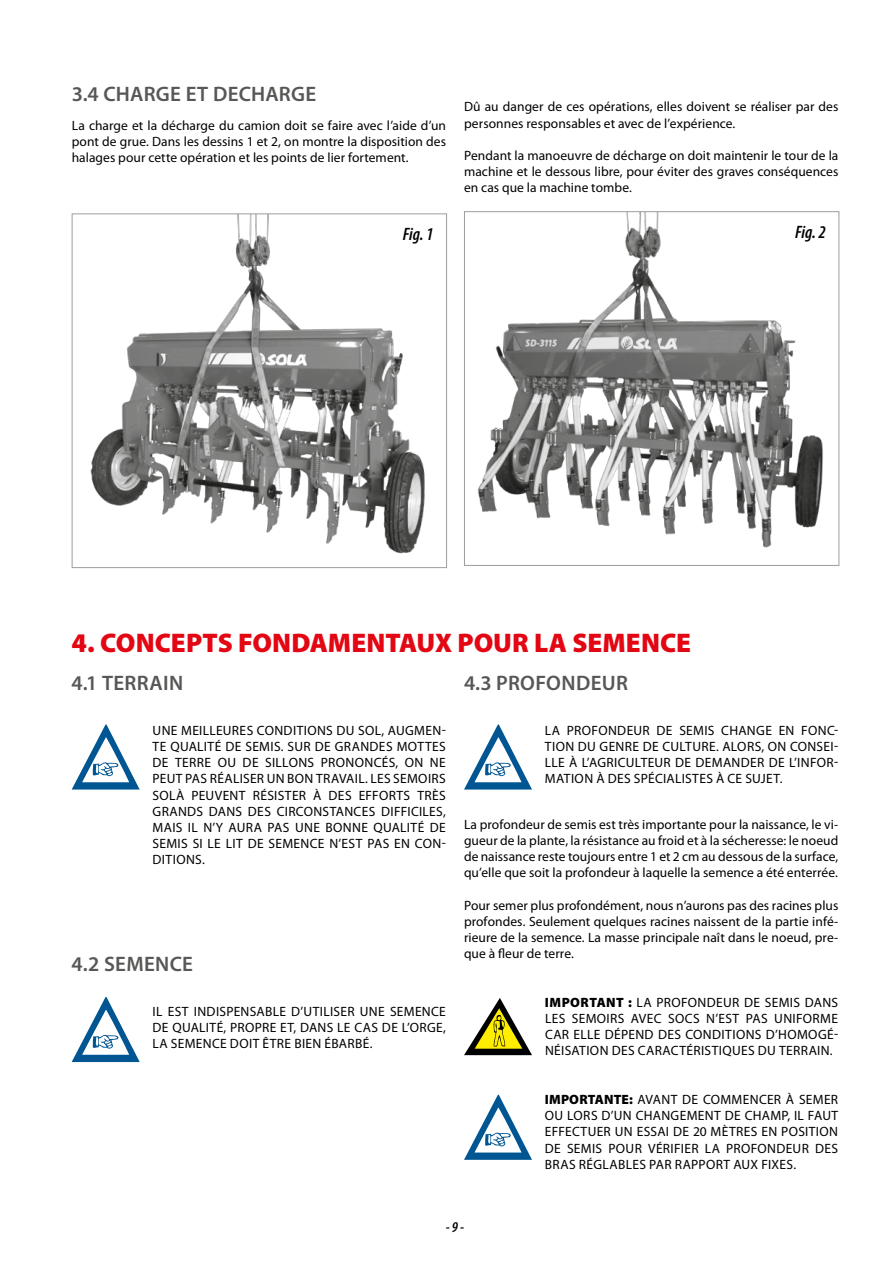
<style>
.page{position:relative;width:893px;height:1263px;background:#fff}
.page>*{position:absolute;margin:0;border:0;box-sizing:border-box;transform-origin:0 0}
.t1{font:900 27px "Myriad Pro";color:#e30613}
.t2{font:600 21px "Myriad Pro";letter-spacing:.015em;color:#575756}
.t3{font:italic 600 condensed 18px "Myriad Pro";letter-spacing:-.005em;color:#000}
.t4{font:italic 600 condensed 15px "Myriad Pro";color:#000}
.t5{font:13.5px/16.2px "Myriad Pro";letter-spacing:.01em;color:#000;text-align:justify}
.s1{font-weight:900}
</style>
<div class="page">
<svg style="left:72px;top:724px;width:68px;height:65px"></svg>
<svg style="left:72px;top:997px;width:68px;height:65px"></svg>
<svg style="left:464px;top:724px;width:68px;height:65px"></svg>
<svg style="left:464px;top:998px;width:68px;height:57px"></svg>
<svg style="left:464px;top:1095px;width:68px;height:65px"></svg>
<svg style="left:71px;top:213px;width:376px;height:355px"></svg>
<svg style="left:464px;top:211px;width:376px;height:355px"></svg>
<h2 class="t2" style="left:72px;top:80px;width:246px">3.4 CHARGE ET DECHARGE</h2>
<p class="t5" style="left:72px;top:117px;width:376px">La charge et la décharge du camion doit se faire avec l’aide d’un pont de grue. Dans les dessins 1 et 2, on montre la disposition des halages pour cette opération et les points de lier fortement.</p>
<h3 class="t3" style="left:403px;top:223px;width:32px">Fig. 1</h3>
<p class="t5" style="left:464px;top:99px;width:376px">Dû au danger de ces opérations, elles doivent se réaliser par des personnes responsables et avec de l’expérience.</p>
<p class="t5" style="left:464px;top:147px;width:376px">Pendant la manoeuvre de décharge on doit maintenir le tour de la machine et le dessous libre, pour éviter des graves conséquences en cas que la machine tombe.</p>
<h3 class="t3" style="left:795px;top:221px;width:32px">Fig. 2</h3>
<h1 class="t1" style="left:72px;top:625px;width:621px">4. CONCEPTS FONDAMENTAUX POUR LA SEMENCE</h1>
<h2 class="t2" style="left:72px;top:669px;width:113px">4.1 TERRAIN</h2>
<p class="t5" style="left:153px;top:722px;width:295px">UNE MEILLEURES CONDITIONS DU SOL, AUGMEN-TE QUALITÉ DE SEMIS. SUR DE GRANDES MOTTES DE TERRE OU DE SILLONS PRONONCÉS, ON NE PEUT PAS RÉALISER UN BON TRAVAIL. LES SEMOIRS SOLÀ PEUVENT RÉSISTER À DES EFFORTS TRÈS GRANDS DANS DES CIRCONSTANCES DIFFICILES, MAIS IL N’Y AURA PAS UNE BONNE QUALITÉ DE SEMIS SI LE LIT DE SEMENCE N’EST PAS EN CON-DITIONS.</p>
<h2 class="t2" style="left:464px;top:669px;width:165px">4.3 PROFONDEUR</h2>
<p class="t5" style="left:545px;top:722px;width:295px">LA PROFONDEUR DE SEMIS CHANGE EN FONC-TION DU GENRE DE CULTURE. ALORS, ON CONSEI-LLE À L’AGRICULTEUR DE DEMANDER DE L’INFOR-MATION À DES SPÉCIALISTES À CE SUJET.</p>
<p class="t5" style="left:464px;top:816px;width:376px">La profondeur de semis est très importante pour la naissance, le vi&shy;gueur de la plante, la résistance au froid et à la sécheresse: le noeud de naissance reste toujours entre 1 et 2 cm au dessous de la surface, qu’elle que soit la profondeur à laquelle la semence a été enterrée.</p>
<p class="t5" style="left:464px;top:897px;width:376px">Pour semer plus profondément, nous n’aurons pas des racines plus profondes. Seulement quelques racines naissent de la partie infé&shy;rieure de la semence. La masse principale naît dans le noeud, pre&shy;que à fleur de terre.</p>
<p class="t5" style="left:545px;top:994px;width:295px"><span class="s1">IMPORTANT :</span> LA PROFONDEUR DE SEMIS DANS LES SEMOIRS AVEC SOCS N’EST PAS UNIFORME CAR ELLE DÉPEND DES CONDITIONS D’HOMOGÉ-NÉISATION DES CARACTÉRISTIQUES DU TERRAIN.</p>
<p class="t5" style="left:545px;top:1091px;width:295px"><span class="s1">IMPORTANTE:</span> AVANT DE COMMENCER À SEMER OU LORS D’UN CHANGEMENT DE CHAMP, IL FAUT EFFECTUER UN ESSAI DE 20 MÈTRES EN POSITION DE SEMIS POUR VÉRIFIER LA PROFONDEUR DES BRAS RÉGLABLES PAR RAPPORT AUX FIXES.</p>
<h2 class="t2" style="left:72px;top:950px;width:123px">4.2 SEMENCE</h2>
<p class="t5" style="left:153px;top:1003px;width:295px">IL EST INDISPENSABLE D’UTILISER UNE SEMENCE DE QUALITÉ, PROPRE ET, DANS LE CAS DE L’ORGE, LA SEMENCE DOIT ÊTRE BIEN ÉBARBÉ.</p>
<p class="t4" style="left:446px;top:1217px;width:20px">- 9 -</p>
</div>
